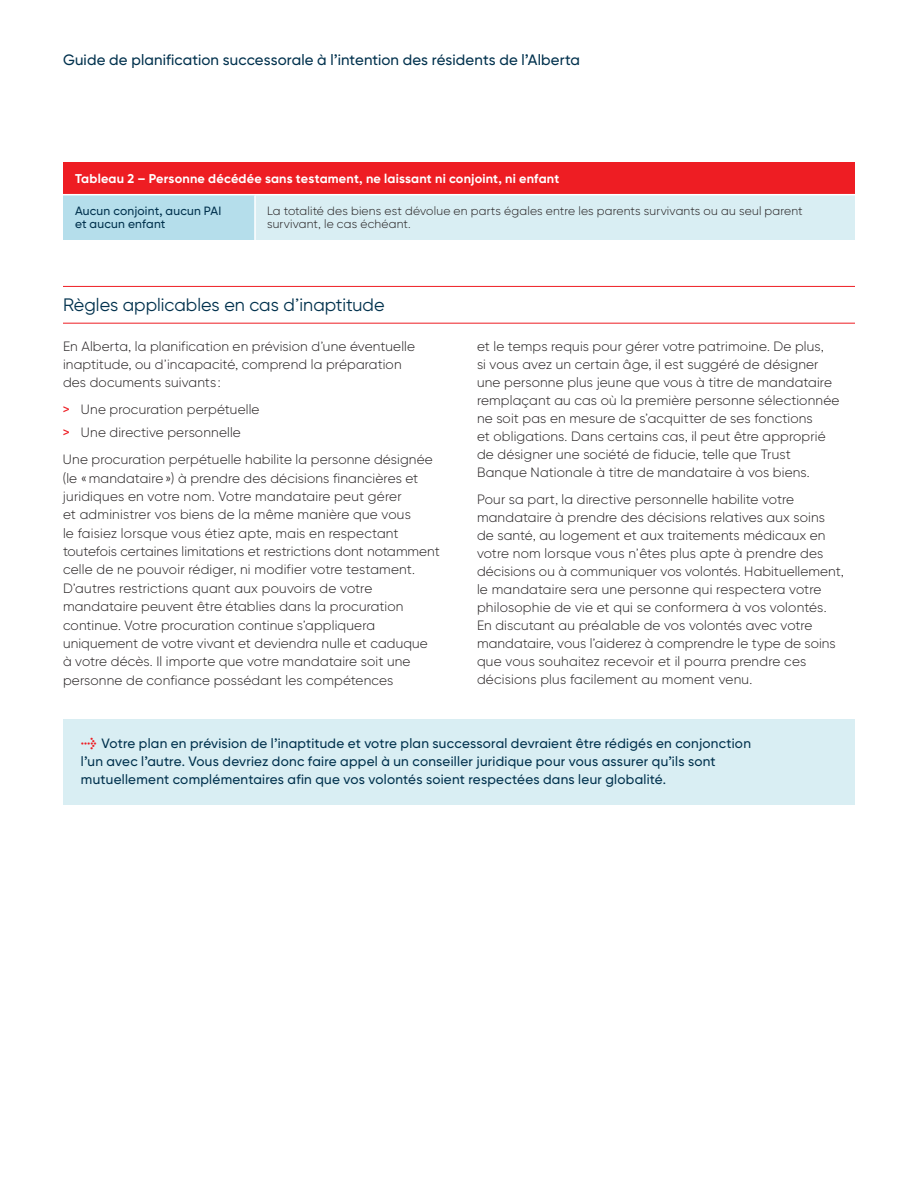
<style>
.page{position:relative;width:918px;height:1188px;background:#fff}
.page>*{position:absolute;margin:0;border:0;box-sizing:border-box;transform-origin:0 0}
.t1{font:18px "Gilroy BN";color:#00314d}
.t2{font:500 15px "Gilroy BN";letter-spacing:.01em;color:#00314d}
.t3{font:300 13.5px/18px "Gilroy BN";letter-spacing:.01em;color:#231f20}
.t4{font:500 13.5px/18px "Gilroy BN";letter-spacing:.02em;color:#00314d}
.t5{font:700 12.75px "Gilroy BN";letter-spacing:.015em;color:#fff}
.t6{font:300 12px/13.5px "Gilroy BN";letter-spacing:.015em;color:#231f20}
.t7{font:500 12px/13.5px "Gilroy BN";letter-spacing:.02em;color:#00314d}
.s1{font-weight:500;color:#ee1d23}
.s2{font-family:"Meta Bold Expert";font-weight:400;font-size:12.75px;color:#ee1d23}
</style>
<div class="page">
<div style="left:63px;top:162px;width:792px;height:33px;background:#ee1d23"></div>
<div style="left:63px;top:195px;width:192px;height:45px;background:#b5deeb"></div>
<div style="left:255px;top:195px;width:600px;height:45px;background:#d9eef3"></div>
<hr style="left:63px;top:194px;width:192px;height:1px;background:#fff">
<hr style="left:255px;top:194px;width:600px;height:1px;background:#fff">
<hr style="left:254px;top:195px;width:2px;height:45px;background:#fff">
<hr style="left:63px;top:286px;width:792px;height:1px;background:#ee1d23">
<hr style="left:63px;top:323px;width:792px;height:1px;background:#ee1d23">
<div style="left:63px;top:720px;width:792px;height:85px;background:#d9eef3"></div>
<p class="t2" style="left:63px;top:50px;width:518px">Guide de planification successorale à l’intention des résidents de l’Alberta</p>
<p class="t5" style="left:75px;top:170px;width:486px">Tableau 2 – Personne décédée sans testament, ne laissant ni conjoint, ni enfant</p>
<p class="t7" style="left:75px;top:204px;width:148px">Aucun conjoint, aucun PAI et aucun enfant</p>
<p class="t6" style="left:267px;top:204px;width:537px">La totalité des biens est dévolue en parts égales entre les parents survivants ou au seul parent survivant, le cas échéant.</p>
<h1 class="t1" style="left:63px;top:294px;width:323px">Règles applicables en cas d’inaptitude</h1>
<p class="t3" style="left:63px;top:337px;width:354px">En Alberta, la planification en prévision d’une éventuelle inaptitude, ou d’incapacité, comprend la préparation des documents suivants :</p>
<p class="t3" style="left:63px;top:398px;width:198px;line-height:22.5px"><span class="s1">&gt;</span> Une procuration perpétuelle <span class="s1">&gt;</span> Une directive personnelle</p>
<p class="t3" style="left:63px;top:450px;width:378px">Une procuration perpétuelle habilite la personne désignée (le «mandataire») à prendre des décisions financières et juridiques en votre nom. Votre mandataire peut gérer<br>et administrer vos biens de la même manière que vous<br>le faisiez lorsque vous étiez apte, mais en respectant toutefois certaines limitations et restrictions dont notamment celle de ne pouvoir rédiger, ni modifier votre testament.<br>D’autres restrictions quant aux pouvoirs de votre mandataire peuvent être établies dans la procuration continue. Votre procuration continue s’appliquera uniquement de votre vivant et deviendra nulle et caduque à votre décès. Il importe que votre mandataire soit une personne de confiance possédant les compétences</p>
<p class="t3" style="left:477px;top:337px;width:364px">et le temps requis pour gérer votre patrimoine. De plus,<br>si vous avez un certain âge, il est suggéré de désigner une personne plus jeune que vous à titre de mandataire remplaçant au cas où la première personne sélectionnée ne soit pas en mesure de s’acquitter de ses fonctions<br>et obligations. Dans certains cas, il peut être approprié de désigner une société de fiducie, telle que Trust Banque Nationale à titre de mandataire à vos biens.</p>
<p class="t3" style="left:477px;top:490px;width:368px">Pour sa part, la directive personnelle habilite votre mandataire à prendre des décisions relatives aux soins de santé, au logement et aux traitements médicaux en votre nom lorsque vous n’êtes plus apte à prendre des décisions ou à communiquer vos volontés. Habituellement, le mandataire sera une personne qui respectera votre philosophie de vie et qui se conformera à vos volontés.<br>En discutant au préalable de vos volontés avec votre mandataire, vous l’aiderez à comprendre le type de soins que vous souhaitez recevoir et il pourra prendre ces décisions plus facilement au moment venu.</p>
<p class="t4" style="left:81px;top:735px;width:671px"><span class="s2">l</span> Votre plan en prévision de l’inaptitude et votre plan successoral devraient être rédigés en conjonction l’un avec l’autre. Vous devriez donc faire appel à un conseiller juridique pour vous assurer qu’ils sont mutuellement complémentaires afin que vos volontés soient respectées dans leur globalité.</p>
</div>
